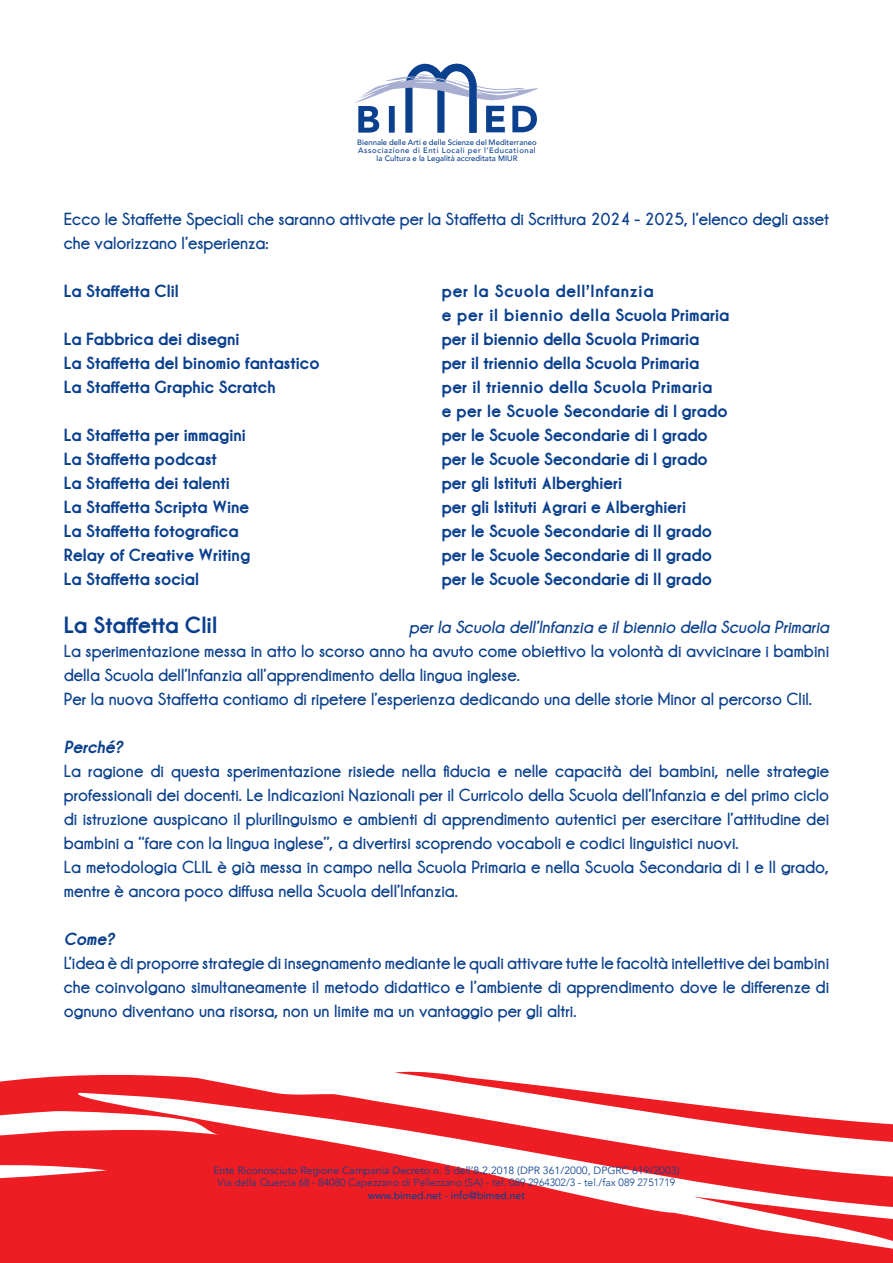
<style>
.page{position:relative;width:893px;height:1263px;background:#fff}
.page>*{position:absolute;margin:0;border:0;box-sizing:border-box;transform-origin:0 0}
.t1{font:700 24px "Champagne&Limousines Thick";color:#0b408e}
.t2{font:18px/24px "Champagne&Limousines Thick";color:#0b408e}
.t3{font:700 18px "Champagne&Limousines Thick";color:#0b408e}
.t4{font:700 18px "Champagne&Limousines Thick";letter-spacing:.04em;color:#0b408e}
.t5{font:italic 18px "Champagne&Limousines Thick";color:#0b408e}
.t6{font:700 18px "Champagne&Limousines Thick";letter-spacing:.02em;color:#0b408e}
.t7{font:italic 700 18px "Champagne&Limousines Thick";color:#0b408e}
.t8{font:300 10.5px "Avenir";color:#0b408e}
.t9{font:10.5px "Avenir";color:#0b408e}
.t10{font:500 10.5px "Avenir";color:#0b408e}
.t11{font:500 7.8px "Avenir";color:#0b408e}
.t12{font:500 7.8px "Avenir";letter-spacing:.07em;color:#0b408e}
</style>
<div class="page">
<svg style="left:0;top:1071px;width:893px;height:192px;fill:#ee1d23"></svg>
<svg style="left:355px;top:63px;width:183px;height:70px"></svg>
<p class="t11" style="left:357px;top:136px;width:181px">Biennale delle Arti e delle Scienze del Mediterraneo</p>
<p class="t12" style="left:358px;top:144px;width:179px">Associazione di Enti Locali per l’Educational</p>
<p class="t11" style="left:377px;top:152px;width:142px">la Cultura e la Legalità accreditata MIUR</p>
<p class="t2" style="left:64px;top:207px;width:767px">Ecco le Staffette Speciali che saranno attivate per la Staffetta di Scrittura 2024 - 2025, l’elenco degli asset che valorizzano l’esperienza:</p>
<p class="t3" style="left:64px;top:280px;width:117px">La Staffetta Clil</p>
<p class="t4" style="left:442px;top:280px;width:213px">per la Scuola dell’Infanzia</p>
<p class="t4" style="left:442px;top:304px;width:289px">e per il biennio della Scuola Primaria</p>
<p class="t3" style="left:64px;top:328px;width:177px">La Fabbrica dei disegni</p>
<p class="t3" style="left:442px;top:328px;width:259px">per il biennio della Scuola Primaria</p>
<p class="t3" style="left:64px;top:352px;width:257px">La Staffetta del binomio fantastico</p>
<p class="t3" style="left:442px;top:352px;width:259px">per il triennio della Scuola Primaria</p>
<p class="t3" style="left:64px;top:376px;width:213px">La Staffetta Graphic Scratch</p>
<p class="t6" style="left:442px;top:376px;width:272px">per il triennio della Scuola Primaria</p>
<p class="t3" style="left:442px;top:400px;width:287px">e per le Scuole Secondarie di I grado</p>
<p class="t3" style="left:64px;top:424px;width:184px">La Staffetta per immagini</p>
<p class="t3" style="left:442px;top:424px;width:268px">per le Scuole Secondarie di I grado</p>
<p class="t3" style="left:64px;top:448px;width:155px">La Staffetta podcast</p>
<p class="t3" style="left:442px;top:448px;width:268px">per le Scuole Secondarie di I grado</p>
<p class="t3" style="left:64px;top:472px;width:168px">La Staffetta dei talenti</p>
<p class="t3" style="left:442px;top:472px;width:182px">per gli Istituti Alberghieri</p>
<p class="t3" style="left:64px;top:496px;width:187px">La Staffetta Scripta Wine</p>
<p class="t3" style="left:442px;top:496px;width:246px">per gli Istituti Agrari e Alberghieri</p>
<p class="t3" style="left:64px;top:520px;width:176px">La Staffetta fotografica</p>
<p class="t3" style="left:442px;top:520px;width:272px">per le Scuole Secondarie di II grado</p>
<p class="t3" style="left:64px;top:544px;width:188px">Relay of Creative Writing</p>
<p class="t3" style="left:442px;top:544px;width:272px">per le Scuole Secondarie di II grado</p>
<p class="t3" style="left:64px;top:568px;width:137px">La Staffetta social</p>
<p class="t3" style="left:442px;top:568px;width:272px">per le Scuole Secondarie di II grado</p>
<p class="t1" style="left:64px;top:610px;width:155px">La Staffetta Clil</p>
<p class="t5" style="left:409px;top:617px;width:421px">per la Scuola dell’Infanzia e il biennio della Scuola Primaria</p>
<p class="t2" style="left:64px;top:639px;width:767px">La sperimentazione messa in atto lo scorso anno ha avuto come obiettivo la volontà di avvicinare i bambini della Scuola dell’Infanzia all’apprendimento della lingua inglese.</p>
<p class="t2" style="left:64px;top:687px;width:750px">Per la nuova Staffetta contiamo di ripetere l’esperienza dedicando una delle storie Minor al percorso Clil.</p>
<p class="t7" style="left:64px;top:736px;width:60px">Perché?</p>
<p class="t2" style="left:64px;top:759px;width:767px;text-align:justify">La ragione di questa sperimentazione risiede nella fiducia e nelle capacità dei bambini, nelle strategie professionali dei docenti. Le Indicazioni Nazionali per il Curricolo della Scuola dell’Infanzia e del primo ciclo di istruzione auspicano il plurilinguismo e ambienti di apprendimento autentici per esercitare l’attitudine dei bambini a “fare con la lingua inglese”, a divertirsi scoprendo vocaboli e codici linguistici nuovi.</p>
<p class="t2" style="left:64px;top:855px;width:767px">La metodologia CLIL è già messa in campo nella Scuola Primaria e nella Scuola Secondaria di I e II grado, mentre è ancora poco diffusa nella Scuola dell’Infanzia.</p>
<p class="t7" style="left:64px;top:928px;width:52px">Come?</p>
<p class="t2" style="left:64px;top:951px;width:767px;text-align:justify">L’idea è di proporre strategie di insegnamento mediante le quali attivare tutte le facoltà intellettive dei bambini che coinvolgano simultaneamente il metodo didattico e l’ambiente di apprendimento dove le differenze di ognuno diventano una risorsa, non un limite ma un vantaggio per gli altri.</p>
<p class="t9" style="left:213px;top:1164px;width:468px">Ente Riconosciuto Regione Campania Decreto n. 5 dell’8.2.2018 (DPR 361/2000, DPGRC 619/2003)</p>
<p class="t8" style="left:218px;top:1176px;width:459px">Via della Quercia 68 - 84080 Capezzano di Pellezzano (SA) - tel. 089 2964302/3 - tel./fax 089 2751719</p>
<p class="t10" style="left:368px;top:1186px;width:159px">www.bimed.net - info@bimed.net</p>
</div>
